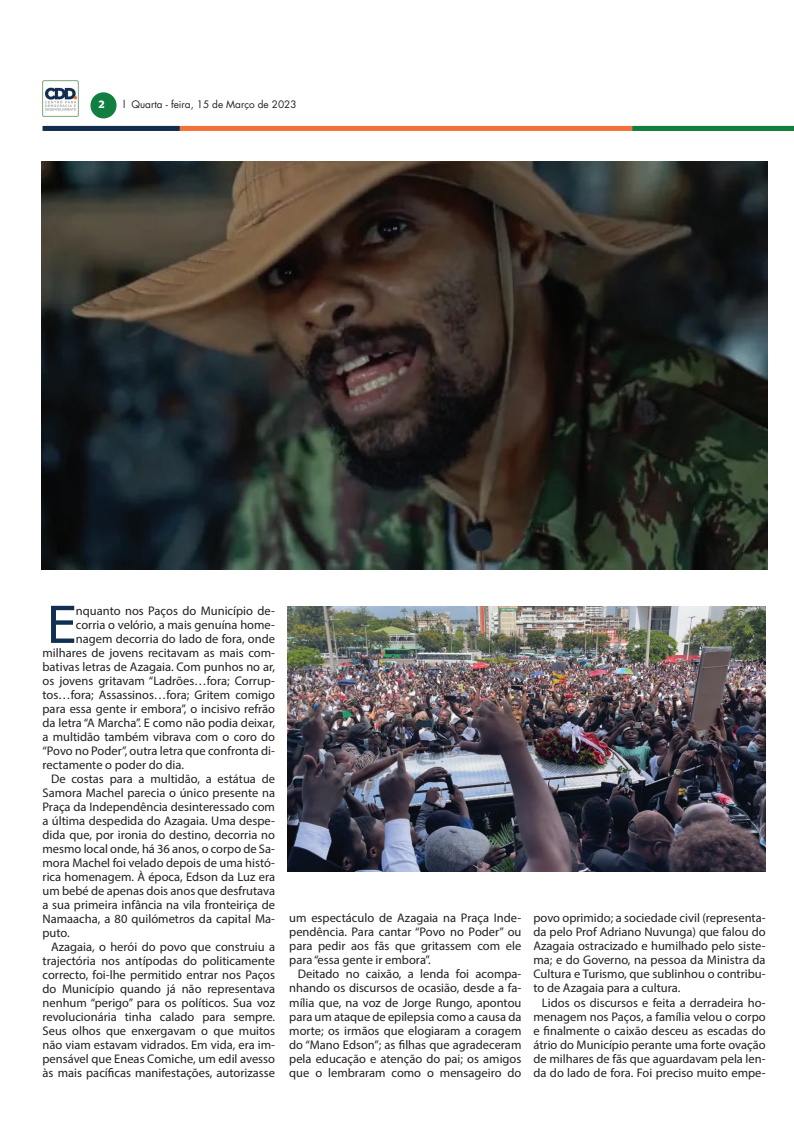
<style>
.page{position:relative;width:794px;height:1134px;background:#fff}
.page>*{position:absolute;margin:0;border:0;box-sizing:border-box;transform-origin:0 0}
.t1{font:51px "Tahoma";color:#112f51}
.t2{font:12.5px/14px "Myriad Pro";color:#231f20;text-align:justify}
.t3{font:10px "Futura LT";color:#231f20}
.t4{font:700 10px "Popular";color:#fff}
</style>
<div class="page">
<div style="left:45px;top:126px;width:749px;height:5px;background:#f37138"></div>
<div style="left:632px;top:126px;width:162px;height:5px;background:#107f40"></div>
<div style="left:43px;top:126px;width:137px;height:5px;background:#102e4f"></div>
<div style="left:90px;top:92px;width:27px;height:26px;background:#107f40;border-radius:50%"></div>
<img style="left:43px;top:81px;width:35px;height:35px">
<img style="left:41px;top:162px;width:726px;height:408px">
<img style="left:288px;top:606px;width:477px;height:265px">
<p class="t4" style="left:99px;top:98px;width:7px">2</p>
<p class="t3" style="left:123px;top:98px;width:175px">l Quarta - feira, 15 de Março de 2023</p>
<h1 class="t1" style="left:47px;top:590px;width:30px">E</h1>
<p class="t2" style="left:76px;top:603px;width:201px">nquanto nos Paços do Município de-</p>
<p class="t2" style="left:76px;top:617px;width:201px">corria o velório, a mais genuína home-</p>
<p class="t2" style="left:76px;top:631px;width:201px">nagem decorria do lado de fora, onde</p>
<p class="t2" style="left:43px;top:645px;width:234px">milhares de jovens recitavam as mais com-</p>
<p class="t2" style="left:43px;top:659px;width:234px">bativas letras de Azagaia. Com punhos no ar,</p>
<p class="t2" style="left:43px;top:673px;width:234px">os jovens gritavam “Ladrões…fora; Corrup-</p>
<p class="t2" style="left:43px;top:687px;width:234px">tos…fora; Assassinos…fora; Gritem comigo</p>
<p class="t2" style="left:43px;top:701px;width:234px">para essa gente ir embora”, o incisivo refrão</p>
<p class="t2" style="left:43px;top:715px;width:234px">da letra “A Marcha”. E como não podia deixar,</p>
<p class="t2" style="left:43px;top:729px;width:234px">a multidão também vibrava com o coro do</p>
<p class="t2" style="left:43px;top:743px;width:234px">“Povo no Poder”, outra letra que confronta di-</p>
<p class="t2" style="left:43px;top:757px;width:143px">rectamente o poder do dia.</p>
<p class="t2" style="left:51px;top:771px;width:225px">De costas para a multidão, a estátua de</p>
<p class="t2" style="left:43px;top:785px;width:234px">Samora Machel parecia o único presente na</p>
<p class="t2" style="left:43px;top:799px;width:234px">Praça da Independência desinteressado com</p>
<p class="t2" style="left:43px;top:813px;width:234px">a última despedida do Azagaia. Uma despe-</p>
<p class="t2" style="left:43px;top:827px;width:234px">dida que, por ironia do destino, decorria no</p>
<p class="t2" style="left:43px;top:841px;width:234px">mesmo local onde, há 36 anos, o corpo de Sa-</p>
<p class="t2" style="left:43px;top:855px;width:234px">mora Machel foi velado depois de uma histó-</p>
<p class="t2" style="left:43px;top:869px;width:234px">rica homenagem. À época, Edson da Luz era</p>
<p class="t2" style="left:43px;top:883px;width:234px">um bebé de apenas dois anos que desfrutava</p>
<p class="t2" style="left:43px;top:897px;width:234px">a sua primeira infância na vila fronteiriça de</p>
<p class="t2" style="left:43px;top:911px;width:234px">Namaacha, a 80 quilómetros da capital Ma-</p>
<p class="t2" style="left:43px;top:925px;width:29px">puto.</p>
<p class="t2" style="left:51px;top:939px;width:225px">Azagaia, o herói do povo que construiu a</p>
<p class="t2" style="left:43px;top:953px;width:234px">trajectória nos antípodas do politicamente</p>
<p class="t2" style="left:43px;top:967px;width:234px">correcto, foi-lhe permitido entrar nos Paços</p>
<p class="t2" style="left:43px;top:981px;width:234px">do Município quando já não representava</p>
<p class="t2" style="left:43px;top:995px;width:234px">nenhum “perigo” para os políticos. Sua voz</p>
<p class="t2" style="left:43px;top:1009px;width:234px">revolucionária tinha calado para sempre.</p>
<p class="t2" style="left:43px;top:1023px;width:234px">Seus olhos que enxergavam o que muitos</p>
<p class="t2" style="left:43px;top:1037px;width:234px">não viam estavam vidrados. Em vida, era im-</p>
<p class="t2" style="left:43px;top:1051px;width:234px">pensável que Eneas Comiche, um edil avesso</p>
<p class="t2" style="left:43px;top:1065px;width:234px">às mais pacíficas manifestações, autorizasse</p>
<p class="t2" style="left:289px;top:911px;width:234px">um espectáculo de Azagaia na Praça Inde&shy;pendência. Para cantar “Povo no Poder” ou para pedir aos fãs que gritassem com ele para “essa gente ir embora”.</p>
<p class="t2" style="left:289px;top:967px;width:234px;text-indent:8px">Deitado no caixão, a lenda foi acompa&shy;nhando os discursos de ocasião, desde a fa&shy;mília que, na voz de Jorge Rungo, apontou para um ataque de epilepsia como a causa da morte; os irmãos que elogiaram a coragem do “Mano Edson”; as filhas que agradeceram pela educação e atenção do pai; os amigos que o lembraram como o mensageiro do</p>
<p class="t2" style="left:533px;top:911px;width:234px">povo oprimido; a sociedade civil (representa&shy;da pelo Prof Adriano Nuvunga) que falou do Azagaia ostracizado e humilhado pelo siste&shy;ma; e do Governo, na pessoa da Ministra da Cultura e Turismo, que sublinhou o contribu&shy;to de Azagaia para a cultura.</p>
<p class="t2" style="left:533px;top:995px;width:234px;text-indent:8px">Lidos os discursos e feita a derradeira ho&shy;menagem nos Paços, a família velou o corpo e finalmente o caixão desceu as escadas do átrio do Município perante uma forte ovação de milhares de fãs que aguardavam pela len&shy;da do lado de fora. Foi preciso muito empe-</p>
</div>
